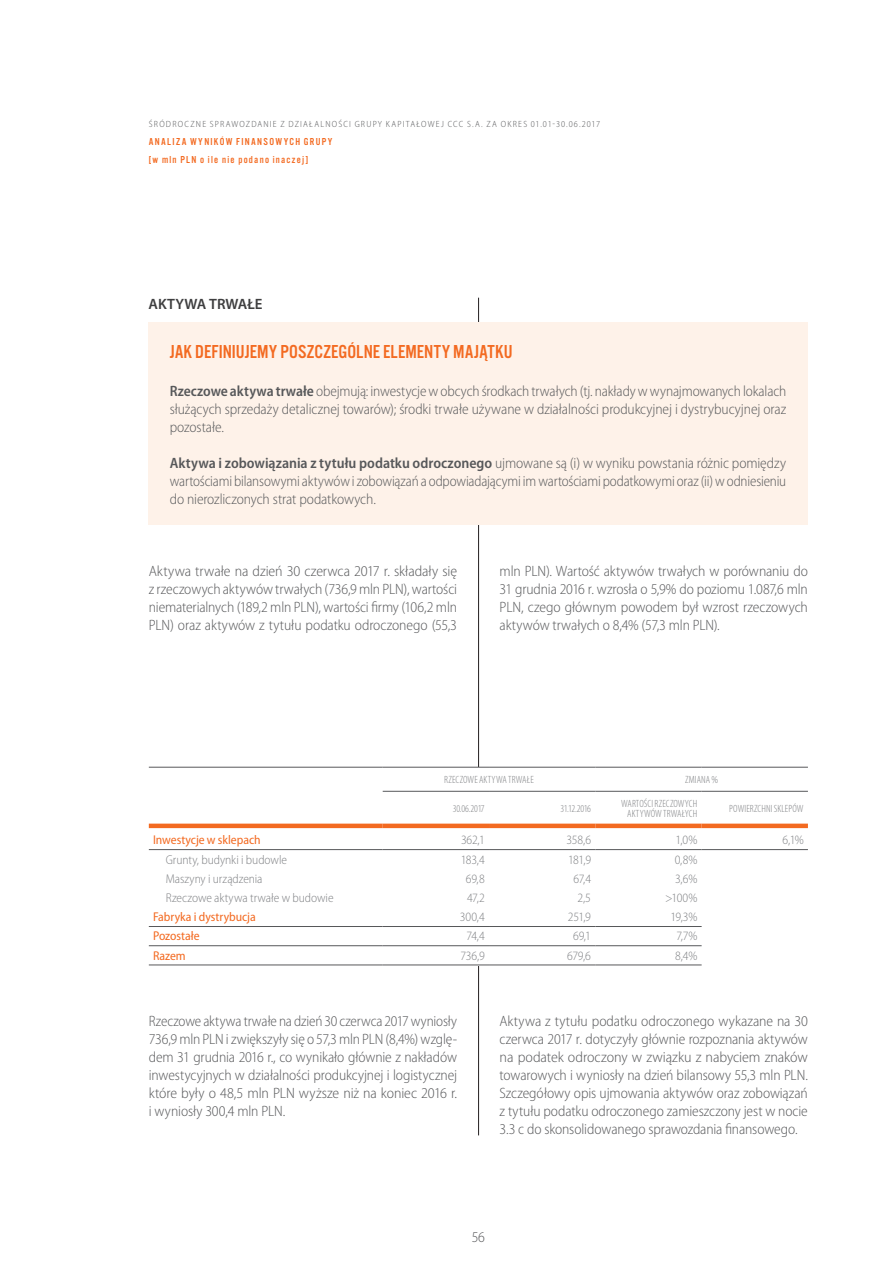
<style>
.page{position:relative;width:893px;height:1263px;background:#fff}
.page>*{position:absolute;margin:0;border:0;box-sizing:border-box;transform-origin:0 0}
.t1{font:19.5px "Alternate Got No 3 DOT";letter-spacing:.01em;color:#f36a21}
.t2{font:300 semi-condensed 15px/18px "Myriad Pro";letter-spacing:-.005em;color:#57585a;text-align:justify}
.t3{font:600 15px "Myriad Pro";letter-spacing:-.005em;color:#3e3e3f}
.t4{font:300 semi-condensed 12.75px "Myriad Pro";color:#808285}
.t5{font:semi-condensed 12.75px "Myriad Pro";color:#f36a21}
.t6{font:300 condensed 10.5px/10.5px "Myriad Pro";letter-spacing:.005em;color:#808285;text-align:center}
.t7{font:10.5px/18px "Alternate Got No 3 DOT";letter-spacing:.12em;color:#f36a21}
.t8{font:300 semi-condensed 9px "Myriad Pro";letter-spacing:.135em;color:#57585a}
.s1{font-weight:600}
</style>
<div class="page">
<hr style="left:478px;top:298px;width:1px;height:837px;background:#231f20">
<div style="left:149px;top:767px;width:659px;height:198px;background:#fff"></div>
<hr style="left:149px;top:926px;width:234px;height:1px;background:#57585a">
<hr style="left:383px;top:926px;width:106px;height:1px;background:#57585a">
<hr style="left:489px;top:926px;width:106px;height:1px;background:#57585a">
<hr style="left:595px;top:926px;width:107px;height:1px;background:#57585a">
<hr style="left:149px;top:945px;width:234px;height:1px;background:#57585a">
<hr style="left:383px;top:945px;width:106px;height:1px;background:#57585a">
<hr style="left:489px;top:945px;width:106px;height:1px;background:#57585a">
<hr style="left:595px;top:945px;width:107px;height:1px;background:#57585a">
<hr style="left:149px;top:767px;width:234px;height:1px;background:#57585a">
<hr style="left:383px;top:767px;width:106px;height:1px;background:#57585a">
<hr style="left:489px;top:767px;width:106px;height:1px;background:#57585a">
<hr style="left:595px;top:767px;width:107px;height:1px;background:#57585a">
<hr style="left:702px;top:767px;width:106px;height:1px;background:#57585a">
<hr style="left:149px;top:824px;width:234px;height:4px;background:#f36a21">
<hr style="left:383px;top:824px;width:106px;height:4px;background:#f36a21">
<hr style="left:489px;top:824px;width:106px;height:4px;background:#f36a21">
<hr style="left:595px;top:824px;width:107px;height:4px;background:#f36a21">
<hr style="left:702px;top:824px;width:106px;height:4px;background:#f36a21">
<hr style="left:149px;top:849px;width:234px;height:1px;background:#57585a">
<hr style="left:383px;top:849px;width:106px;height:1px;background:#57585a">
<hr style="left:489px;top:849px;width:106px;height:1px;background:#57585a">
<hr style="left:595px;top:849px;width:107px;height:1px;background:#57585a">
<hr style="left:149px;top:965px;width:234px;height:1px;background:#57585a">
<hr style="left:383px;top:965px;width:106px;height:1px;background:#57585a">
<hr style="left:489px;top:965px;width:106px;height:1px;background:#57585a">
<hr style="left:595px;top:965px;width:107px;height:1px;background:#57585a">
<hr style="left:702px;top:849px;width:106px;height:1px;background:#57585a">
<hr style="left:383px;top:791px;width:106px;height:1px;background:#57585a">
<hr style="left:489px;top:791px;width:106px;height:1px;background:#57585a">
<hr style="left:595px;top:791px;width:107px;height:1px;background:#57585a">
<hr style="left:702px;top:791px;width:106px;height:1px;background:#57585a">
<div style="left:148px;top:322px;width:659px;height:203px;background:#fef2e9"></div>
<p class="t8" style="left:149px;top:119px;width:453px">ŚRÓDROCZNE SPRAWOZDANIE Z DZIAŁALNOŚCI GRUPY KAPITAŁOWEJ CCC S.A. ZA OKRES 01.01-30.06.2017</p>
<p class="t7" style="left:149px;top:132px;width:185px">ANALIZA WYNIKÓW FINANSOWYCH GRUPY [w mln PLN o ile nie podano inaczej]</p>
<p class="t3" style="left:149px;top:296px;width:115px">AKTYWA TRWAŁE</p>
<h1 class="t1" style="left:170px;top:342px;width:344px">JAK DEFINIUJEMY POSZCZEGÓLNE ELEMENTY MAJĄTKU</h1>
<p class="t2" style="left:170px;top:382px;width:618px"><span class="s1">Rzeczowe aktywa trwałe</span> obejmują: inwestycje w obcych środkach trwałych (tj. nakłady w wynajmowanych lokalach służących sprzedaży detalicznej towarów); środki trwałe używane w działalności produkcyjnej i dystrybucyjnej oraz pozostałe.</p>
<p class="t2" style="left:170px;top:454px;width:618px"><span class="s1">Aktywa i zobowiązania z tytułu podatku odroczonego</span> ujmowane są (i) w wyniku powstania różnic pomiędzy wartościami bilansowymi aktywów i zobowiązań a odpowiadającymi im wartościami podatkowymi oraz (ii) w odniesieniu do nierozliczonych strat podatkowych.</p>
<p class="t2" style="left:149px;top:562px;width:310px">Aktywa trwałe na dzień 30 czerwca 2017 r. składały się z rzeczowych aktywów trwałych (736,9 mln PLN), wartości niematerialnych (189,2 mln PLN), wartości firmy (106,2 mln PLN) oraz aktywów z tytułu podatku odroczonego (55,3</p>
<p class="t2" style="left:500px;top:562px;width:310px">mln PLN). Wartość aktywów trwałych w porównaniu do 31 grudnia 2016 r. wzrosła o 5,9% do poziomu 1.087,6 mln PLN, czego głównym powodem był wzrost rzeczowych aktywów trwałych o 8,4% (57,3 mln PLN).</p>
<p class="t6" style="left:444px;top:774px;width:91px">RZECZOWE AKTYWA TRWAŁE</p>
<p class="t6" style="left:685px;top:774px;width:35px">ZMIANA %</p>
<p class="t6" style="left:453px;top:804px;width:34px">30.06.2017</p>
<p class="t6" style="left:560px;top:804px;width:32px">31.12.2016</p>
<p class="t6" style="left:621px;top:798px;width:78px">WARTOŚCI RZECZOWYCH<br>AKTYWÓW TRWAŁYCH</p>
<p class="t6" style="left:729px;top:804px;width:76px">POWIERZCHNI SKLEPÓW</p>
<p class="t5" style="left:153px;top:833px;width:109px">Inwestycje w sklepach</p>
<p class="t4" style="left:461px;top:833px;width:25px">362,1</p>
<p class="t4" style="left:566px;top:833px;width:26px">358,6</p>
<p class="t4" style="left:675px;top:833px;width:23px">1,0%</p>
<p class="t4" style="left:783px;top:833px;width:23px">6,1%</p>
<p class="t4" style="left:166px;top:852px;width:123px">Grunty, budynki i budowle</p>
<p class="t4" style="left:461px;top:852px;width:25px">183,4</p>
<p class="t4" style="left:568px;top:852px;width:24px">181,9</p>
<p class="t4" style="left:675px;top:852px;width:24px">0,8%</p>
<p class="t4" style="left:166px;top:871px;width:98px">Maszyny i urządzenia</p>
<p class="t4" style="left:466px;top:871px;width:20px">69,8</p>
<p class="t4" style="left:573px;top:871px;width:19px">67,4</p>
<p class="t4" style="left:675px;top:871px;width:24px">3,6%</p>
<p class="t4" style="left:166px;top:891px;width:169px">Rzeczowe aktywa trwałe w budowie</p>
<p class="t4" style="left:467px;top:891px;width:19px">47,2</p>
<p class="t4" style="left:578px;top:891px;width:15px">2,5</p>
<p class="t4" style="left:665px;top:891px;width:34px">&gt;100%</p>
<p class="t5" style="left:153px;top:910px;width:104px">Fabryka i dystrybucja</p>
<p class="t4" style="left:460px;top:910px;width:26px">300,4</p>
<p class="t4" style="left:568px;top:910px;width:25px">251,9</p>
<p class="t4" style="left:671px;top:910px;width:28px">19,3%</p>
<p class="t5" style="left:153px;top:929px;width:48px">Pozostałe</p>
<p class="t4" style="left:466px;top:929px;width:20px">74,4</p>
<p class="t4" style="left:573px;top:929px;width:19px">69,1</p>
<p class="t4" style="left:676px;top:929px;width:23px">7,7%</p>
<p class="t5" style="left:153px;top:948px;width:34px">Razem</p>
<p class="t4" style="left:460px;top:948px;width:26px">736,9</p>
<p class="t4" style="left:567px;top:948px;width:25px">679,6</p>
<p class="t4" style="left:675px;top:948px;width:24px">8,4%</p>
<p class="t2" style="left:149px;top:1012px;width:310px">Rzeczowe aktywa trwałe na dzień 30 czerwca 2017 wyniosły 736,9 mln PLN i zwiększyły się o 57,3 mln PLN (8,4%) wzglę&shy;dem 31 grudnia 2016 r., co wynikało głównie z nakładów inwestycyjnych w działalności produkcyjnej i logistycznej które były o 48,5 mln PLN wyższe niż na koniec 2016 r. i wyniosły 300,4 mln PLN.</p>
<p class="t2" style="left:500px;top:1012px;width:310px">Aktywa z tytułu podatku odroczonego wykazane na 30 czerwca 2017 r. dotyczyły głównie rozpoznania aktywów na podatek odroczony w związku z nabyciem znaków towarowych i wyniosły na dzień bilansowy 55,3 mln PLN.<br>Szczegółowy opis ujmowania aktywów oraz zobowiązań z tytułu podatku odroczonego zamieszczony jest w nocie 3.3 c do skonsolidowanego sprawozdania finansowego.</p>
<p class="t2" style="left:472px;top:1228px;width:15px">56</p>
</div>
